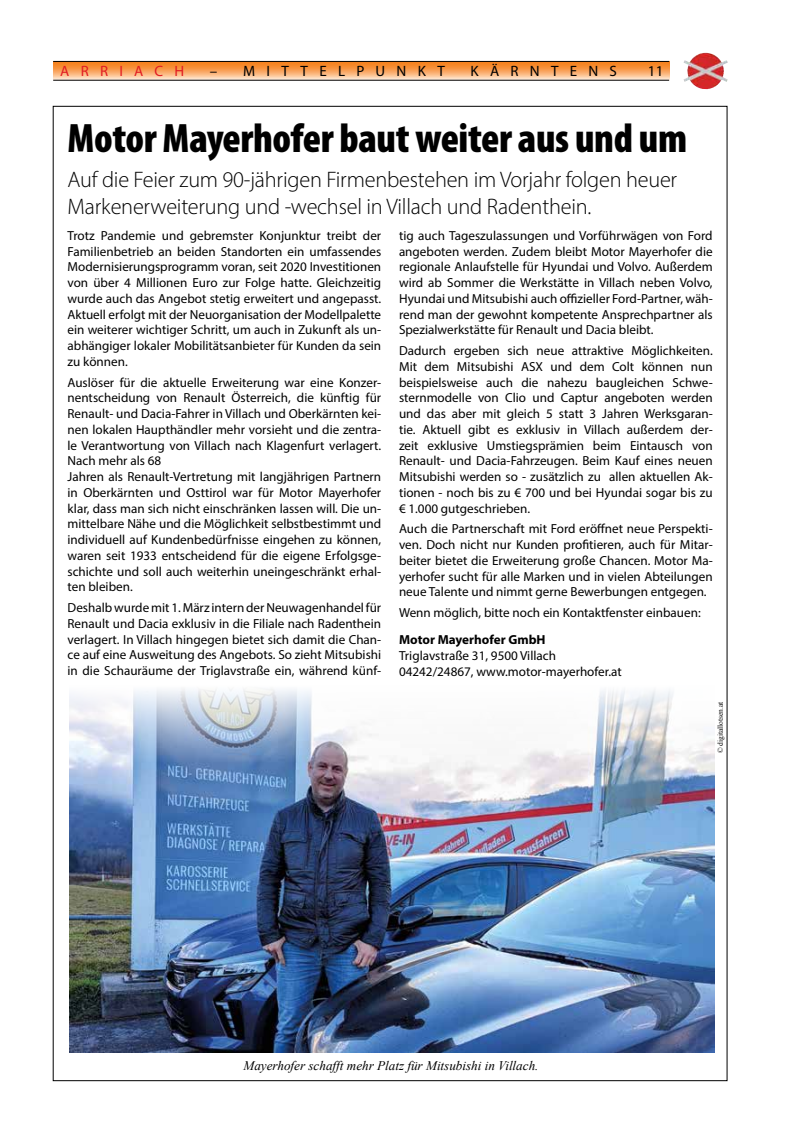
<style>
.page{position:relative;width:798px;height:1134px;background:#fff}
.page>*{position:absolute;margin:0;border:0;box-sizing:border-box;transform-origin:0 0}
.t1{font:900 condensed 41.25px "Myriad Pro";letter-spacing:-.01em;color:#000}
.t2{font:300 22.5px/27px "Myriad Pro";letter-spacing:-.01em;color:#000}
.t3{font:15px "Myriad Pro";letter-spacing:.75em;color:#000}
.t4{font:15px "Myriad Pro";letter-spacing:.75em;color:#e11b22}
.t5{font:13.12px/15.8px "Myriad Pro";color:#000;text-align:justify}
.t6{font:italic 13.12px "Times New Roman";color:#000}
.t7{font:700 13.12px "Myriad Pro";color:#000}
.t8{font:7.5px "Times New Roman";color:#000}
</style>
<div class="page">
<svg style="left:53px;top:62px;width:616px;height:18px"></svg>
<hr style="left:53px;top:61px;width:616px;height:1px;background:#000">
<img style="left:683px;top:53px;width:44px;height:36px">
<hr style="left:53px;top:80px;width:616px;height:1px;background:#000">
<img style="left:69px;top:689px;width:645px;height:364px">
<p class="t4" style="left:60px;top:61px;width:125px">ARRIACH</p>
<p class="t3" style="left:210px;top:61px;width:236px">– MITTELPUNKT</p>
<p class="t3" style="left:470px;top:61px;width:148px">KÄRNTENS</p>
<p class="t3" style="left:647px;top:61px;width:17px">11</p>
<h1 class="t1" style="left:67px;top:111px;width:621px">Motor Mayerhofer baut weiter aus und um</h1>
<h2 class="t2" style="left:67px;top:166px;width:611px">Auf die Feier zum 90-jährigen Firmenbestehen im Vorjahr folgen heuer<br>Markenerweiterung und -wechsel in Villach und Radenthein.</h2>
<p class="t5" style="left:67px;top:227px;width:315px">Trotz Pandemie und gebremster Konjunktur treibt der Familienbetrieb an beiden Standorten ein umfassendes Modernisierungsprogramm voran, seit 2020 Investitionen von über 4 Millionen Euro zur Folge hatte. Gleichzeitig wurde auch das Angebot stetig erweitert und angepasst.<br>Aktuell erfolgt mit der Neuorganisation der Modellpalette ein weiterer wichtiger Schritt, um auch in Zukunft als un&shy;abhängiger lokaler Mobilitätsanbieter für Kunden da sein zu können.</p>
<p class="t5" style="left:67px;top:374px;width:315px;text-align:left">Auslöser für die aktuelle Erweiterung war eine Konzer&shy;nentscheidung von Renault Österreich, die künftig für Renault- und Dacia-Fahrer in Villach und Oberkärnten kei&shy;nen lokalen Haupthändler mehr vorsieht und die zentra&shy;le Verantwortung von Villach nach Klagenfurt verlagert.<br>Nach mehr als 68<br>Jahren als Renault-Vertretung mit langjährigen Partnern in Oberkärnten und Osttirol war für Motor Mayerhofer klar, dass man sich nicht einschränken lassen will. Die un&shy;mittelbare Nähe und die Möglichkeit selbstbestimmt und individuell auf Kundenbedürfnisse eingehen zu können, waren seit 1933 entscheidend für die eigene Erfolgsge&shy;schichte und soll auch weiterhin uneingeschränkt erhal&shy;ten bleiben.</p>
<p class="t5" style="left:67px;top:600px;width:315px">Deshalb wurde mit 1. März intern der Neuwagenhandel für Renault und Dacia exklusiv in die Filiale nach Radenthein verlagert. In Villach hingegen bietet sich damit die Chan&shy;ce auf eine Ausweitung des Angebots. So zieht Mitsubishi in die Schauräume der Triglavstraße ein, während künf-</p>
<p class="t5" style="left:399px;top:227px;width:315px">tig auch Tageszulassungen und Vorführwägen von Ford angeboten werden. Zudem bleibt Motor Mayerhofer die regionale Anlaufstelle für Hyundai und Volvo. Außerdem wird ab Sommer die Werkstätte in Villach neben Volvo, Hyundai und Mitsubishi auch offizieller Ford-Partner, wäh&shy;rend man der gewohnt kompetente Ansprechpartner als Spezialwerkstätte für Renault und Dacia bleibt.</p>
<p class="t5" style="left:399px;top:343px;width:315px">Dadurch ergeben sich neue attraktive Möglichkeiten.<br>Mit dem Mitsubishi ASX und dem Colt können nun beispielsweise auch die nahezu baugleichen Schwe&shy;sternmodelle von Clio und Captur angeboten werden und das aber mit gleich 5 statt 3 Jahren Werksgaran&shy;tie. Aktuell gibt es exklusiv in Villach außerdem der&shy;zeit exklusive Umstiegsprämien beim Eintausch von Renault- und Dacia-Fahrzeugen. Beim Kauf eines neuen Mitsubishi werden so - zusätzlich zu allen aktuellen Ak&shy;tionen - noch bis zu € 700 und bei Hyundai sogar bis zu € 1.000 gutgeschrieben.</p>
<p class="t5" style="left:399px;top:521px;width:315px">Auch die Partnerschaft mit Ford eröffnet neue Perspekti&shy;ven. Doch nicht nur Kunden profitieren, auch für Mitar&shy;beiter bietet die Erweiterung große Chancen. Motor Ma&shy;yerhofer sucht für alle Marken und in vielen Abteilungen neue Talente und nimmt gerne Bewerbungen entgegen.</p>
<p class="t5" style="left:399px;top:605px;width:303px">Wenn möglich, bitte noch ein Kontaktfenster einbauen:</p>
<p class="t7" style="left:399px;top:631px;width:148px">Motor Mayerhofer GmbH</p>
<p class="t5" style="left:399px;top:647px;width:224px">Triglavstraße 31, 9500 Villach<br>04242/24867, www.motor-mayerhofer.at</p>
<p class="t6" style="left:243px;top:1056px;width:296px">Mayerhofer schafft mehr Platz für Mitsubishi in Villach.</p>
<p class="t8" style="left:715px;top:753px;width:53px;rotate:-90deg">© digitallotsen.at</p>
</div>
